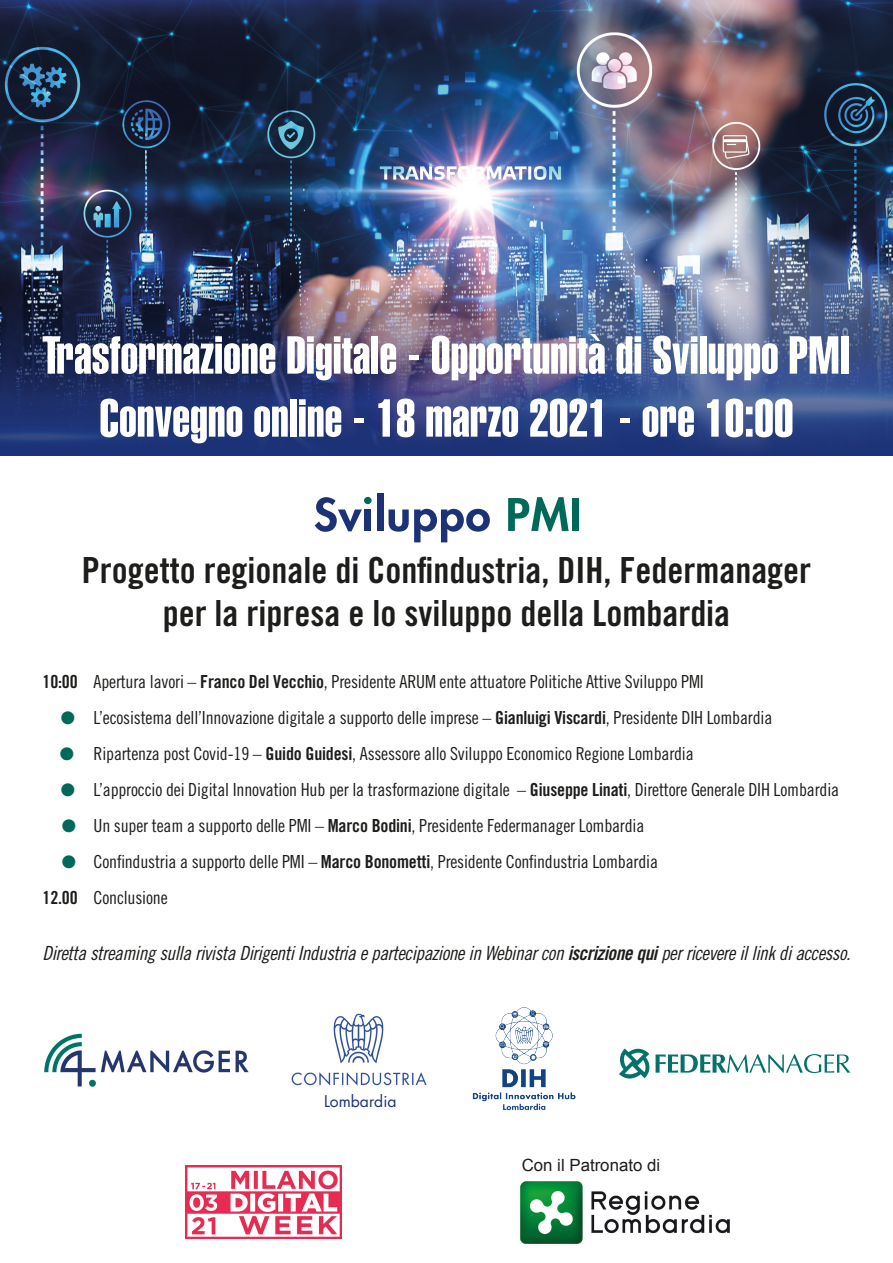
<style>
.page{position:relative;width:893px;height:1263px;background:#fff}
.page>*{position:absolute;margin:0;border:0;box-sizing:border-box;transform-origin:0 0}
.t1{font:52.5px "Helvetica LT Std Extra Comp";letter-spacing:.005em;color:#fff}
.t2{font:36px "Trade Gothic LT Std Bd Cn 20";color:#1d1d1b}
.t3{font:19.5px "Trade Gothic LT Std Cn 18 Obl";letter-spacing:-.025em;color:#1d1d1b}
.t4{font:18px "Trade Gothic LT Std Cn 18";letter-spacing:-.01em;color:#1d1d1b}
.t5{font:16.8px "Arial";color:#1d1d1b}
.t6{font:15.75px "Futura Std";color:#1c3276}
.s1{font-family:"Trade Gothic LT Std Bd Cn 20"}
.s2{color:#00695a}
.s3{font-family:"Trade Gothic LT Std Bd Cn 20 Obl"}
</style>
<div class="page">
<img style="left:0;top:0;width:893px;height:285px">
<img style="left:0;top:285px;width:893px;height:170px">
<img style="left:186px;top:1165px;width:156px;height:74px">
<svg style="left:315px;top:497px;width:47px;height:35px"></svg>
<div style="left:365px;top:509px;width:6px;height:22px;background:#1c3276"></div>
<div style="left:364px;top:497px;width:8px;height:7px;background:#00695a;border-radius:50%"></div>
<div style="left:377px;top:494px;width:6px;height:37px;background:#1c3276"></div>
<svg style="left:389px;top:509px;width:101px;height:33px"></svg>
<svg style="left:508px;top:497px;width:61px;height:34px"></svg>
<div style="left:572px;top:498px;width:7px;height:33px;background:#00695a"></div>
<img style="left:44px;top:1033px;width:205px;height:54px">
<img style="left:291px;top:1013px;width:136px;height:73px">
<img style="left:472px;top:1007px;width:104px;height:104px">
<svg style="left:619px;top:1048px;width:231px;height:30px"></svg>
<img style="left:520px;top:1181px;width:210px;height:63px">
<p class="t1" style="left:43px;top:323px;width:809px">Trasformazione Digitale - Opportunità di Sviluppo PMI</p>
<p class="t1" style="left:100px;top:386px;width:695px">Convegno online - 18 marzo 2021 - ore 10:00</p>
<p class="t2" style="left:82px;top:548px;width:731px">Progetto regionale di Confindustria, DIH, Federmanager</p>
<p class="t2" style="left:163px;top:591px;width:569px">per la ripresa e lo sviluppo della Lombardia</p>
<p class="t4" style="left:43px;top:670px;width:663px"><span class="s1">10:00</span> Apertura lavori – <span class="s1">Franco Del Vecchio</span>, Presidente ARUM ente attuatore Politiche Attive Sviluppo PMI</p>
<p class="t4" style="left:61px;top:706px;width:713px"><span class="s2">●</span> L’ecosistema dell’Innovazione digitale a supporto delle imprese – <span class="s1">Gianluigi Viscardi</span>, Presidente DIH Lombardia</p>
<p class="t4" style="left:60px;top:742px;width:635px"><span class="s2">●</span> Ripartenza post Covid-19 – <span class="s1">Guido Guidesi</span>, Assessore allo Sviluppo Economico Regione Lombardia</p>
<p class="t4" style="left:61px;top:778px;width:780px"><span class="s2">●</span> L’approccio dei Digital Innovation Hub per la trasformazione digitale – <span class="s1">Giuseppe Linati</span>, Direttore Generale DIH Lombardia</p>
<p class="t4" style="left:62px;top:814px;width:584px"><span class="s2">●</span> Un super team a supporto delle PMI – <span class="s1">Marco Bodini</span>, Presidente Federmanager Lombardia</p>
<p class="t4" style="left:62px;top:850px;width:598px"><span class="s2">●</span> Confindustria a supporto delle PMI – <span class="s1">Marco Bonometti</span>, Presidente Confindustria Lombardia</p>
<p class="t4" style="left:43px;top:886px;width:127px"><span class="s1">12.00</span> Conclusione</p>
<p class="t3" style="left:43px;top:941px;width:809px">Diretta streaming sulla rivista Dirigenti Industria e partecipazione in Webinar con <span class="s3">iscrizione qui</span> per ricevere il link di accesso.</p>
<p class="t6" style="left:324px;top:1091px;width:74px">Lombardia</p>
<p class="t5" style="left:522px;top:1154px;width:140px">Con il Patronato di</p>
</div>
